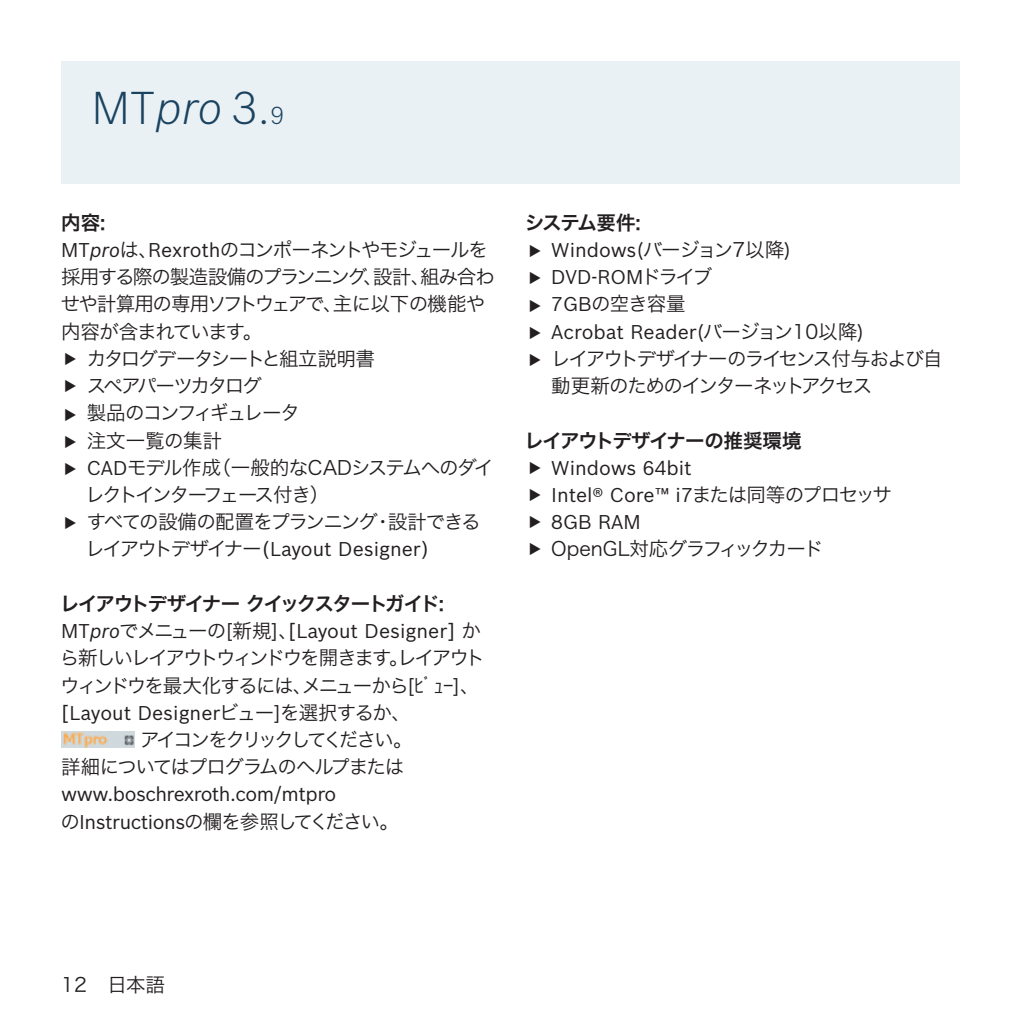
<style>
.page{position:relative;width:1021px;height:1021px;background:#fff}
.page>*{position:absolute;margin:0;border:0;box-sizing:border-box;transform-origin:0 0}
.t1{font:300 45px "Bosch Sans";color:#1a4360}
.t2{font:19.5px/27.3px "Hira Kaku Pro W3";letter-spacing:-.08em;color:#231f20}
.t3{font:19.5px/27.3px "Bosch Sans";color:#231f20}
.t4{font:19.5px "Hira Kaku Pro W3";letter-spacing:-.055em;color:#231f20}
.t5{font:19.5px/27.3px "Hira Kaku Pro W3";letter-spacing:-.1em;color:#231f20}
.t6{font:19.5px "Bosch Sans";letter-spacing:-.025em;color:#231f20}
.t7{font:19.5px "Hira Kaku Pro W3";letter-spacing:-.06em;color:#231f20}
.t8{font:19.5px "Hira Kaku Pro W6";letter-spacing:-.095em;color:#231f20}
.t9{font:19.5px "Hira Kaku Pro W3";letter-spacing:-.045em;color:#231f20}
.t10{font:19.5px "Hira Kaku Pro W6";letter-spacing:-.055em;color:#231f20}
.t11{font:19.5px "Hira Kaku Pro W3";letter-spacing:-.12em;color:#231f20}
.t12{font:19.5px "Hira Kaku Pro W3";letter-spacing:-.11em;color:#231f20}
.t13{font:19.5px "Hira Kaku Pro W6";letter-spacing:-.075em;color:#231f20}
.t14{font:19.5px "Hira Kaku Pro W3";letter-spacing:-.115em;color:#231f20}
.t15{font:19.5px "Hira Kaku Pro W3";color:#231f20}
.s1{font-style:italic}
.s2{font-size:24px}
.s3{font-family:"Bosch Sans"}
.s4{font-family:"Bosch Sans";font-style:italic}
.s5{font-family:"Hira Kaku Pro W3"}
</style>
<div class="page">
<div style="left:61px;top:61px;width:898px;height:123px;background:#eaf1f5"></div>
<img style="left:61px;top:732px;width:73px;height:15px">
<h1 class="t1" style="left:92px;top:80px;width:194px">MT<span class="s1">pro</span> 3.<span class="s2">9</span></h1>
<p class="t13" style="left:61px;top:205px;width:46px">内容:</p>
<p class="t2" style="left:61px;top:234px;width:428px"><span class="s3">MT</span><span class="s4">pro</span>は、<span class="s3">Rexroth</span>のコンポーネントやモジュールを</p>
<p class="t7" style="left:61px;top:259px;width:435px">採用する際の製造設備のプランニング、設計、組み合わ</p>
<p class="t4" style="left:61px;top:287px;width:426px">せや計算用の専用ソフトウェアで、主に以下の機能や</p>
<p class="t2" style="left:61px;top:316px;width:203px">内容が含まれています。</p>
<p class="t2" style="left:87px;top:343px;width:290px">カタログデータシートと組立説明書</p>
<p class="t14" style="left:87px;top:368px;width:177px">スペアパーツカタログ</p>
<p class="t12" style="left:87px;top:395px;width:215px">製品のコンフィギュレータ</p>
<p class="t15" style="left:87px;top:423px;width:137px">注文一覧の集計</p>
<p class="t4" style="left:87px;top:450px;width:408px"><span class="s3">CAD</span>モデル作成（一般的なCADシステムへのダイ</p>
<p class="t11" style="left:85px;top:477px;width:245px">レクトインターフェース付き）</p>
<p class="t2" style="left:87px;top:507px;width:395px">すべての設備の配置をプランニング・設計できる</p>
<p class="t3" style="left:85px;top:535px;width:345px"><span class="s5">レイアウトデザイナー</span>(Layout Designer)</p>
<p class="t8" style="left:60px;top:586px;width:385px">レイアウトデザイナー クイックスタートガイド:</p>
<p class="t3" style="left:61px;top:617px;width:421px">MT<span class="s1">pro</span><span class="s5">でメニューの[新規]、</span>[Layout Designer] <span class="s5">か</span></p>
<p class="t5" style="left:60px;top:643px;width:426px">ら新しいレイアウトウィンドウを開きます。レイアウトウィンドウを最大化するには、メニューから[ﾋﾞｭｰ]、</p>
<p class="t3" style="left:61px;top:699px;width:351px">[Layout Designer<span class="s5">ビュー]を選択するか、</span></p>
<p class="t2" style="left:61px;top:724px;width:353px;text-indent:79px">アイコンをクリックしてください。詳細についてはプログラムのヘルプまたは</p>
<p class="t6" style="left:61px;top:782px;width:277px">www.boschrexroth.com/mtpro</p>
<p class="t2" style="left:61px;top:806px;width:340px">の<span class="s3">Instructions</span>の欄を参照してください。</p>
<p class="t13" style="left:525px;top:205px;width:117px">システム要件:</p>
<p class="t4" style="left:551px;top:232px;width:241px"><span class="s3">Windows</span>(バージョン7以降)</p>
<p class="t3" style="left:551px;top:263px;width:162px">DVD-ROM<span class="s5">ドライブ</span></p>
<p class="t2" style="left:551px;top:289px;width:136px"><span class="s3">7GB</span>の空き容量</p>
<p class="t3" style="left:551px;top:318px;width:314px">Acrobat Reader<span class="s5">(バージョン10以降)</span></p>
<p class="t2" style="left:551px;top:343px;width:393px">レイアウトデザイナーのライセンス付与および自動更新のためのインターネットアクセス</p>
<p class="t10" style="left:524px;top:422px;width:278px">レイアウトデザイナーの推奨環境</p>
<p class="t3" style="left:551px;top:454px;width:342px">Windows 64bit<br>Intel® Core™ i7<span class="s5">または同等のプロセッサ<br></span>8GB RAM</p>
<p class="t9" style="left:551px;top:531px;width:273px">OpenGL対応グラフィックカード</p>
<p class="t2" style="left:61px;top:969px;width:105px">12 日本語</p>
</div>
